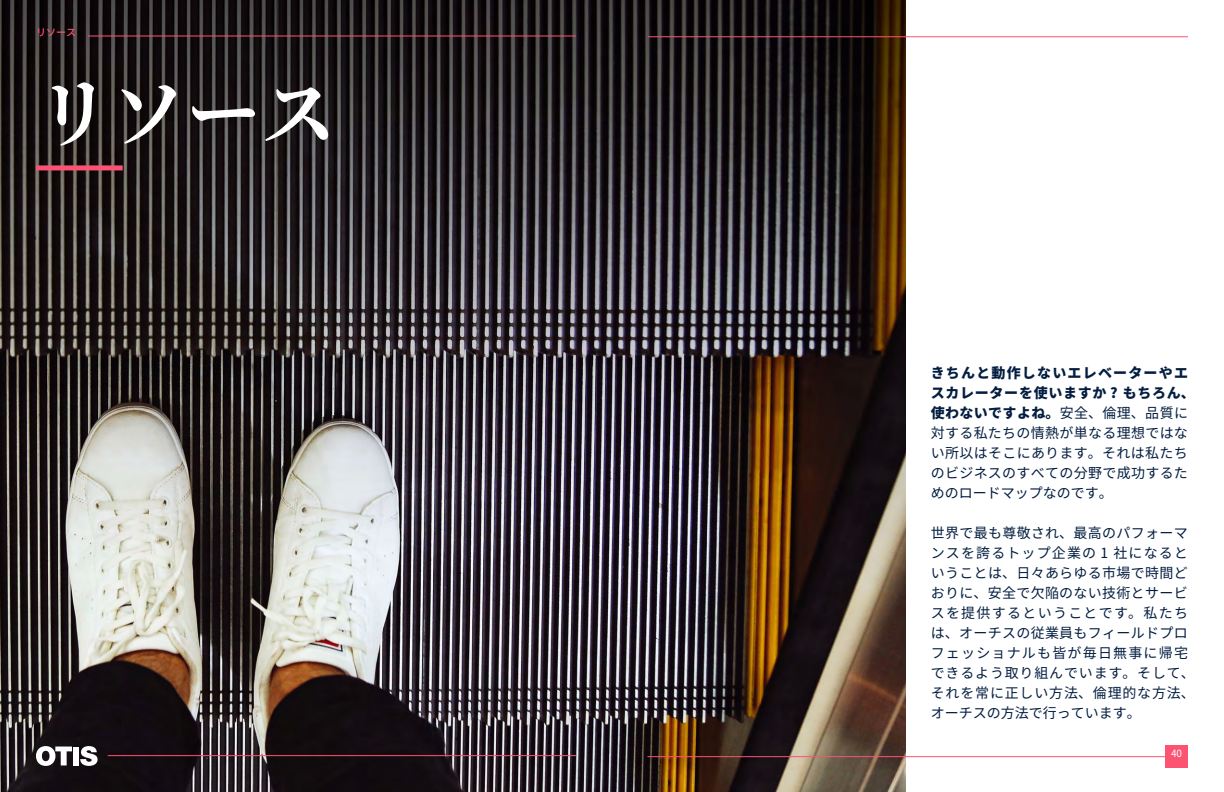
<style>
.page{position:relative;width:1224px;height:792px;background:#fff}
.page>*{position:absolute;margin:0;border:0;box-sizing:border-box;transform-origin:0 0}
.t1{font:700 75px "Noto Serif CJ Kjp";color:#fff}
.t2{font:14px/20px "Noto Sans CJ Kjp";letter-spacing:.025em;color:#041e41}
.t3{font:500 10px "Noto Sans CJ Kjp";color:#fd5373}
.t4{font:10px "Noto Sans CJ Kjp";color:#fff}
.s1{font-weight:900}
</style>
<div class="page">
<img style="left:0;top:0;width:905px;height:792px">
<hr style="left:648px;top:36px;width:540px;height:1px;background:#fd5373">
<hr style="left:108px;top:755px;width:468px;height:1px;background:#fd5373">
<hr style="left:647px;top:756px;width:541px;height:1px;background:#fd5373">
<div style="left:1165px;top:745px;width:23px;height:23px;background:#fd5373"></div>
<hr style="left:88px;top:36px;width:488px;height:1px;background:#fd5373">
<div style="left:36px;top:165px;width:87px;height:5px;background:#fd5373"></div>
<svg style="left:36px;top:746px;width:36px;height:20px"></svg>
<div style="left:73px;top:747px;width:6px;height:18px;background:#fff"></div>
<svg style="left:80px;top:746px;width:18px;height:20px"></svg>
<p class="t3" style="left:36px;top:27px;width:41px">リソース</p>
<h1 class="t1" style="left:36px;top:71px;width:301px">リソース</h1>
<p class="t2" style="left:931px;top:363px;width:266px"><span class="s1">きちんと動作しないエレベーターやエスカレーターを使いますか ? もちろん、使わないですよね。</span>安全、倫理、品質に対する私たちの情熱が単なる理想ではない所以はそこにあります。それは私たちのビジネスのすべての分野で成功するためのロードマップなのです。</p>
<p class="t2" style="left:931px;top:524px;width:266px">世界で最も尊敬され、最高のパフォーマンスを誇るトップ企業の 1 社になるということは、日々あらゆる市場で時間どおりに、安全で欠陥のない技術とサービスを提供するということです。私たちは、オーチスの従業員もフィールドプロフェッショナルも皆が毎日無事に帰宅できるよう取り組んでいます。そして、それを常に正しい方法、倫理的な方法、オーチスの方法で行っています。</p>
<p class="t4" style="left:1171px;top:748px;width:13px">40</p>
</div>
